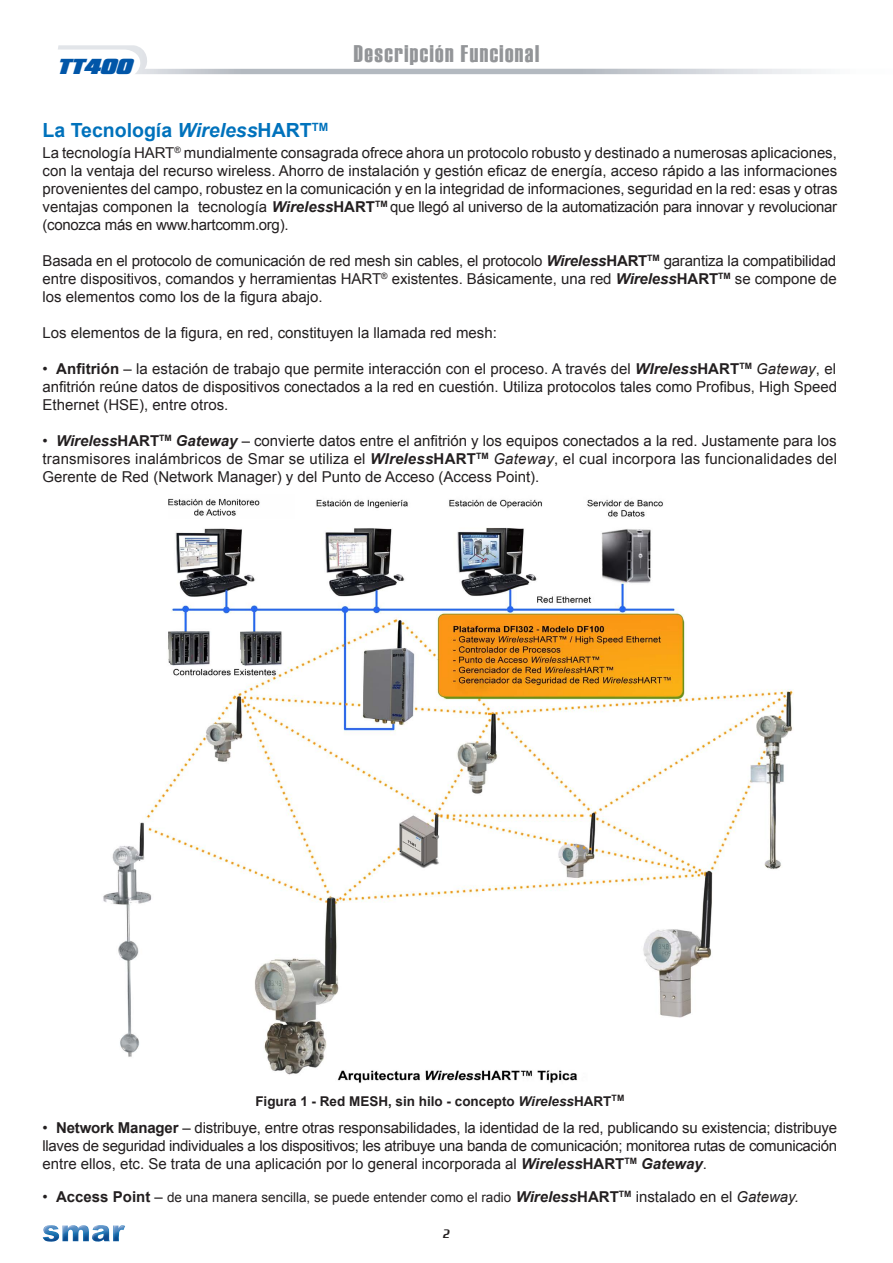
<style>
.page{position:relative;width:893px;height:1263px;background:#fff}
.page>*{position:absolute;margin:0;border:0;box-sizing:border-box;transform-origin:0 0}
.t1{font:24px "Haettenschweiler";letter-spacing:.06em;color:#939598}
.t2{font:700 19.5px "Arial";color:#0072bc}
.t3{font:italic 900 18.75px "Compacta BT";color:#0156a8;scale:1.08 1}
.t4{font:15px/18px "Arial";color:#231f20;text-align:justify}
.t5{font:13.5px "Arial";color:#231f20}
.t6{font:700 13.5px "Arial";color:#231f20}
.t7{font:12px "Intercity";color:#231f20}
.s1{font-style:italic}
.s2{font-weight:700;font-style:italic}
.s3{font-weight:700}
.s4{font-size:15px}
.s5{font-weight:700;font-size:15px}
.s6{font-weight:700;font-style:italic;font-size:15px}
.s7{font-style:italic;font-size:15px}
</style>
<div class="page">
<img style="left:43px;top:1225px;width:82px;height:17px">
<svg style="left:129px;top:50px;width:13px;height:24px"></svg>
<img style="left:103px;top:498px;width:691px;height:585px">
<p class="t3" style="left:57px;top:55px;width:77px">TT400</p>
<h2 class="t2" style="left:43px;top:120px;width:287px">La Tecnología <span class="s1">Wireless</span>HART<sup>TM</sup></h2>
<h1 class="t1" style="left:354px;top:37px;width:187px">Descripción Funcional</h1>
<p class="t4" style="left:43px;top:144px;width:796px">La tecnología HART<sup>®</sup> mundialmente consagrada ofrece ahora un protocolo robusto y destinado a numerosas aplicaciones, con la ventaja del recurso wireless. Ahorro de instalación y gestión eficaz de energía, acceso rápido a las informaciones provenientes del campo, robustez en la comunicación y en la integridad de informaciones, seguridad en la red: esas y otras ventajas componen la tecnología <span class="s2">Wireless</span><span class="s3">HART</span><sup>TM</sup> que llegó al universo de la automatización para innovar y revolucionar (conozca más en www.hartcomm.org).</p>
<p class="t4" style="left:43px;top:252px;width:796px">Basada en el protocolo de comunicación de red mesh sin cables, el protocolo <span class="s2">Wireless</span><span class="s3">HART</span><sup>TM</sup> garantiza la compatibilidad entre dispositivos, comandos y herramientas HART<sup>®</sup> existentes. Básicamente, una red <span class="s2">Wireless</span><span class="s3">HART</span><sup>TM</sup> se compone de los elementos como los de la figura abajo.</p>
<p class="t4" style="left:43px;top:324px;width:456px">Los elementos de la figura, en red, constituyen la llamada red mesh:</p>
<p class="t4" style="left:43px;top:360px;width:796px">• <span class="s3">Anfitrión</span> – la estación de trabajo que permite interacción con el proceso. A través del <span class="s2">WIreless</span><span class="s3">HART</span><sup>TM</sup> <span class="s1">Gateway</span>, el anfitrión reúne datos de dispositivos conectados a la red en cuestión. Utiliza protocolos tales como Profibus, High Speed Ethernet (HSE), entre otros.</p>
<p class="t4" style="left:43px;top:432px;width:796px">• <span class="s2">Wireless</span><span class="s3">HART</span><sup>TM</sup> <span class="s2">Gateway</span> – convierte datos entre el anfitrión y los equipos conectados a la red. Justamente para los transmisores inalámbricos de Smar se utiliza el <span class="s2">WIreless</span><span class="s3">HART</span><sup>TM</sup> <span class="s1">Gateway</span>, el cual incorpora las funcionalidades del Gerente de Red (Network Manager) y del Punto de Acceso (Access Point).</p>
<p class="t6" style="left:255px;top:1094px;width:370px">Figura 1 - Red MESH, sin hilo - concepto <span class="s1">Wireless</span>HART<sup>TM</sup></p>
<p class="t4" style="left:43px;top:1119px;width:796px">• <span class="s3">Network Manager</span> – distribuye, entre otras responsabilidades, la identidad de la red, publicando su existencia; distribuye llaves de seguridad individuales a los dispositivos; les atribuye una banda de comunicación; monitorea rutas de comunicación entre ellos, etc. Se trata de una aplicación por lo general incorporada al <span class="s2">Wireless</span><span class="s3">HART</span><sup>TM</sup> <span class="s2">Gateway</span>.</p>
<p class="t5" style="left:43px;top:1189px;width:758px"><span class="s4">•</span> <span class="s5">Access Point</span> <span class="s4">–</span> de una manera sencilla, se puede entender como el radio <span class="s6">Wireless</span><span class="s5">HART</span><sup>TM</sup> <span class="s4">instalado en el</span> <span class="s7">Gateway.</span></p>
<p class="t7" style="left:443px;top:1227px;width:9px">2</p>
</div>
